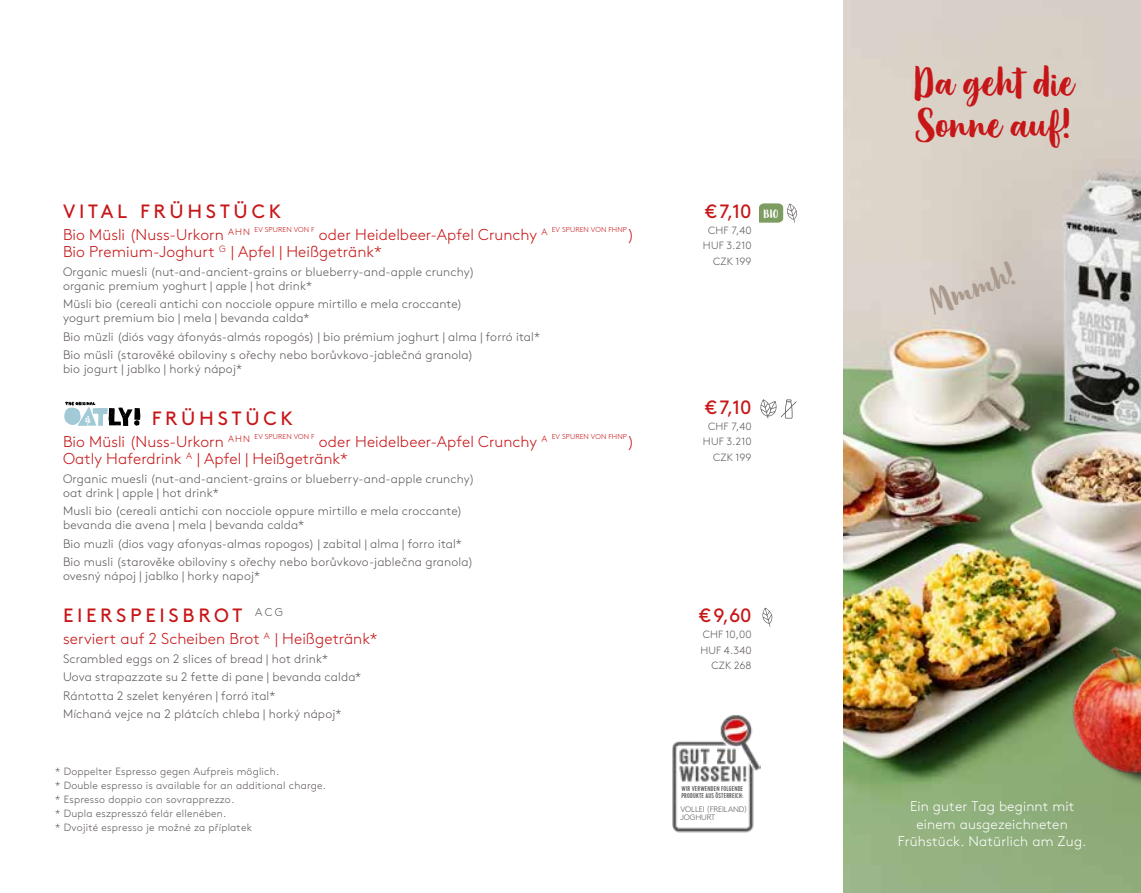
<style>
.page{position:relative;width:1141px;height:893px;background:#fff}
.page>*{position:absolute;margin:0;border:0;box-sizing:border-box;transform-origin:0 0}
.t1{font:43.75px/42px "Organika Script";letter-spacing:.015em;color:#c71618}
.t2{font:35.52px "Organika Script";color:#aa9a8d}
.t3{font:19.25px "Brown";letter-spacing:.195em;color:#c71618}
.t4{font:300 15.75px/17.5px "Brown";letter-spacing:.005em;color:#c71618}
.t5{font:300 14px/17.5px "Brown";letter-spacing:.01em;color:#fff;text-align:center}
.t6{font:14px "Organika Sans";color:#fff}
.t7{font:300 12.25px/18.4px "Brown";letter-spacing:.01em;color:#5e5957}
.t8{font:300 10.5px/15.8px "Brown";letter-spacing:.02em;color:#5e5957;text-align:right}
.t9{font:300 7.88px/8.8px "Brown";letter-spacing:-.015em;color:#5e5957}
.t10{font:500 7px/6.6px "Cervo";letter-spacing:.025em;color:#575756}
</style>
<div class="page">
<img style="left:843px;top:0;width:298px;height:893px">
<svg style="left:759px;top:203px;width:38px;height:20px"></svg>
<svg style="left:64px;top:402px;width:76px;height:24px"></svg>
<svg style="left:760px;top:399px;width:37px;height:20px"></svg>
<svg style="left:762px;top:608px;width:11px;height:19px"></svg>
<img style="left:672px;top:715px;width:89px;height:117px">
<img style="left:1030px;top:616px;width:111px;height:203px">
<h3 class="t3" style="left:63px;top:196px;width:220px">VITAL FRÜHSTÜCK</h3>
<p class="t4" style="left:63px;top:224px;width:573px">Bio Müsli (Nuss-Urkorn <sup>AHN</sup> <sup>EV</sup> <sup>SPUREN</sup> <sup>VON</sup> <sup>F</sup> oder Heidelbeer-Apfel Crunchy <sup>A</sup> <sup>EV</sup> <sup>SPUREN</sup> <sup>VON</sup> <sup>FHNP</sup>)<br>Bio Premium-Joghurt <sup>G</sup> | Apfel | Heißgetränk*</p>
<p class="t7" style="left:63px;top:264px;width:413px;line-height:14px">Organic muesli (nut-and-ancient-grains or blueberry-and-apple crunchy) organic premium yoghurt | apple | hot drink*</p>
<p class="t7" style="left:63px;top:296px;width:401px;line-height:14px">Müsli bio (cereali antichi con nocciole oppure mirtillo e mela croccante) yogurt premium bio | mela | bevanda calda*</p>
<p class="t7" style="left:63px;top:326px;width:479px">Bio müzli (diós vagy áfonyás-almás ropogós) | bio prémium joghurt | alma | forró ital*<br>Bio müsli (starověké obiloviny s ořechy nebo borůvkovo-jablečná granola)</p>
<p class="t7" style="left:63px;top:359px;width:181px">bio jogurt | jablko | horký nápoj*</p>
<h3 class="t3" style="left:152px;top:403px;width:143px">FRÜHSTÜCK</h3>
<p class="t4" style="left:63px;top:431px;width:573px">Bio Müsli (Nuss-Urkorn <sup>AHN</sup> <sup>EV</sup> <sup>SPUREN</sup> <sup>VON</sup> <sup>F</sup> oder Heidelbeer-Apfel Crunchy <sup>A</sup> <sup>EV</sup> <sup>SPUREN</sup> <sup>VON</sup> <sup>FHNP</sup>)<br>Oatly Haferdrink <sup>A</sup> | Apfel | Heißgetränk*</p>
<p class="t7" style="left:63px;top:471px;width:413px;line-height:14px">Organic muesli (nut-and-ancient-grains or blueberry-and-apple crunchy) oat drink | apple | hot drink*</p>
<p class="t7" style="left:63px;top:503px;width:401px;line-height:14px">Musli bio (cereali antichi con nocciole oppure mirtillo e mela croccante) bevanda die avena | mela | bevanda calda*</p>
<p class="t7" style="left:63px;top:533px;width:412px">Bio muzli (dios vagy afonyas-almas ropogos) | zabital | alma | forro ital*<br>Bio musli (starověke obiloviny s ořechy nebo borůvkovo-jablečna granola)</p>
<p class="t7" style="left:63px;top:566px;width:199px">ovesný nápoj | jablko | horky napoj*</p>
<h3 class="t3" style="left:63px;top:601px;width:221px">EIERSPEISBROT <sup>ACG</sup></h3>
<p class="t4" style="left:63px;top:629px;width:316px">serviert auf 2 Scheiben Brot <sup>A</sup> | Heißgetränk*</p>
<p class="t7" style="left:63px;top:648px;width:300px">Scrambled eggs on 2 slices of bread | hot drink*<br>Uova strapazzate su 2 fette di pane | bevanda calda* Rántotta 2 szelet kenyéren | forró ital*<br>Míchaná vejce na 2 plátcích chleba | horký nápoj*</p>
<p class="t8" style="left:55px;top:763px;width:272px;line-height:14px;text-align:left">* Doppelter Espresso gegen Aufpreis möglich.<br>* Double espresso is available for an additional charge. * Espresso doppio con sovrapprezzo.<br>* Dupla eszpresszó felár ellenében.<br>* Dvojité espresso je možné za příplatek</p>
<h3 class="t3" style="left:705px;top:196px;width:48px">€ 7,10</h3>
<p class="t8" style="left:703px;top:221px;width:50px">CHF 7,40<br>HUF 3.210<br>CZK 199</p>
<p class="t6" style="left:763px;top:207px;width:16px">BIO</p>
<h3 class="t3" style="left:705px;top:392px;width:48px">€ 7,10</h3>
<p class="t8" style="left:703px;top:417px;width:50px">CHF 7,40<br>HUF 3.210<br>CZK 199</p>
<h3 class="t3" style="left:699px;top:601px;width:54px">€ 9,60</h3>
<p class="t8" style="left:700px;top:626px;width:53px">CHF 10,00<br>HUF 4.340<br>CZK 268</p>
<p class="t10" style="left:681px;top:786px;width:63px">WIR VERWENDEN FOLGENDE<br>PRODUKTE AUS ÖSTERREICH:</p>
<p class="t9" style="left:680px;top:804px;width:73px">VOLLEI (FREILAND) ,<br>JOGHURT</p>
<h1 class="t1" style="left:912px;top:62px;width:162px">Da geht die<br>Sonne auf!</h1>
<h2 class="t2" style="left:921px;top:284px;width:92px;rotate:-20deg">Mmmh!</h2>
<p class="t5" style="left:898px;top:796px;width:190px">Ein guter Tag beginnt mit einem ausgezeichneten<br>Frühstück. Natürlich am Zug.</p>
</div>
